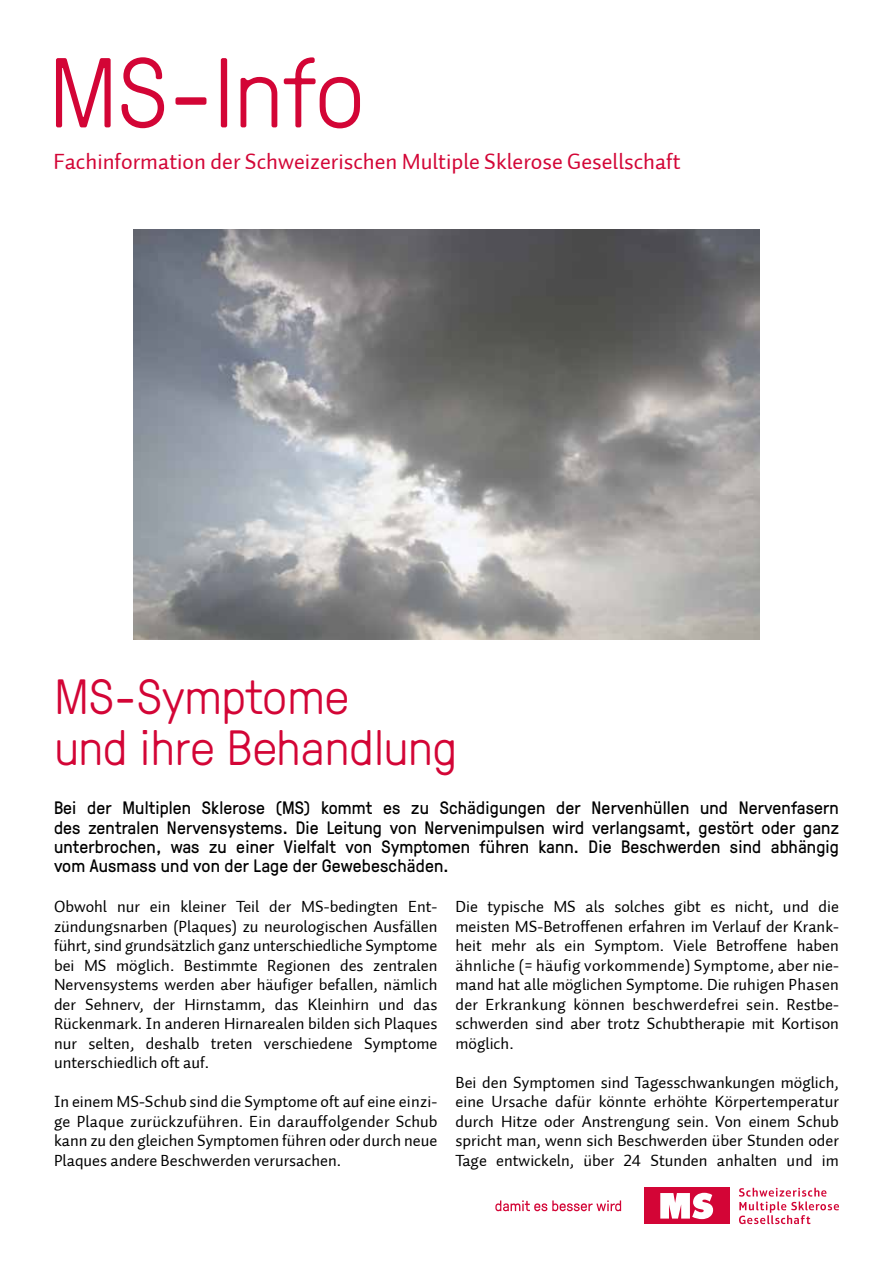
<style>
.page{position:relative;width:893px;height:1263px;background:#fff}
.page>*{position:absolute;margin:0;border:0;box-sizing:border-box;transform-origin:0 0}
.t1{font:300 99px "GT Pressura";letter-spacing:.01em;color:#d30536}
.t2{font:300 49.5px/51px "GT Pressura";letter-spacing:.01em;color:#d30536}
.t3{font:22.5px "Auto 2 Regular LF";color:#d30536}
.t4{font:18px/19.5px "GT Pressura";letter-spacing:.01em;color:#000;text-align:justify}
.t5{font:16.5px/19.5px "Auto 2 Regular LF";color:#000;text-align:justify}
</style>
<div class="page">
<div style="left:644px;top:1188px;width:86px;height:36px;background:#d30536"></div>
<svg style="left:660px;top:1193px;width:53px;height:26px"></svg>
<svg style="left:739px;top:1188px;width:100px;height:36px"></svg>
<svg style="left:495px;top:1200px;width:126px;height:11px"></svg>
<img style="left:134px;top:230px;width:625px;height:409px">
<h1 class="t1" style="left:50px;top:22px;width:317px">MS-Info</h1>
<h3 class="t3" style="left:54px;top:148px;width:629px">Fachinformation der Schweizerischen Multiple Sklerose Gesellschaft</h3>
<h2 class="t2" style="left:55px;top:668px;width:403px">MS-Symptome<br>und ihre Behandlung</h2>
<p class="t4" style="left:54px;top:797px;width:786px">Bei der Multiplen Sklerose (MS) kommt es zu Schädigungen der Nervenhüllen und Nervenfasern des zentralen Nervensystems. Die Leitung von Nervenimpulsen wird verlangsamt, gestört oder ganz unterbrochen, was zu einer Vielfalt von Symptomen führen kann. Die Beschwerden sind abhängig vom Ausmass und von der Lage der Gewebeschäden.</p>
<p class="t5" style="left:54px;top:897px;width:385px">Obwohl nur ein kleiner Teil der MS-bedingten Ent&shy;zündungsnarben (Plaques) zu neurologischen Ausfällen führt, sind grundsätzlich ganz unterschiedliche Symptome bei MS möglich. Bestimmte Regionen des zentralen Nervensystems werden aber häufiger befallen, nämlich der Sehnerv, der Hirnstamm, das Kleinhirn und das Rückenmark. In anderen Hirnarealen bilden sich Plaques nur selten, deshalb treten verschiedene Symptome unterschiedlich oft auf.</p>
<p class="t5" style="left:54px;top:1092px;width:385px">In einem MS-Schub sind die Symptome oft auf eine einzi&shy;ge Plaque zurückzuführen. Ein darauffolgender Schub kann zu den gleichen Symptomen führen oder durch neue Plaques andere Beschwerden verursachen.</p>
<p class="t5" style="left:455px;top:897px;width:385px">Die typische MS als solches gibt es nicht, und die meisten MS-Betroffenen erfahren im Verlauf der Krank&shy;heit mehr als ein Symptom. Viele Betroffene haben ähnliche (= häufig vorkommende) Symptome, aber nie&shy;mand hat alle möglichen Symptome. Die ruhigen Phasen der Erkrankung können beschwerdefrei sein. Restbe&shy;schwerden sind aber trotz Schubtherapie mit Kortison möglich.</p>
<p class="t5" style="left:455px;top:1073px;width:385px">Bei den Symptomen sind Tagesschwankungen möglich, eine Ursache dafür könnte erhöhte Körpertemperatur durch Hitze oder Anstrengung sein. Von einem Schub spricht man, wenn sich Beschwerden über Stunden oder Tage entwickeln, über 24 Stunden anhalten und im</p>
</div>
